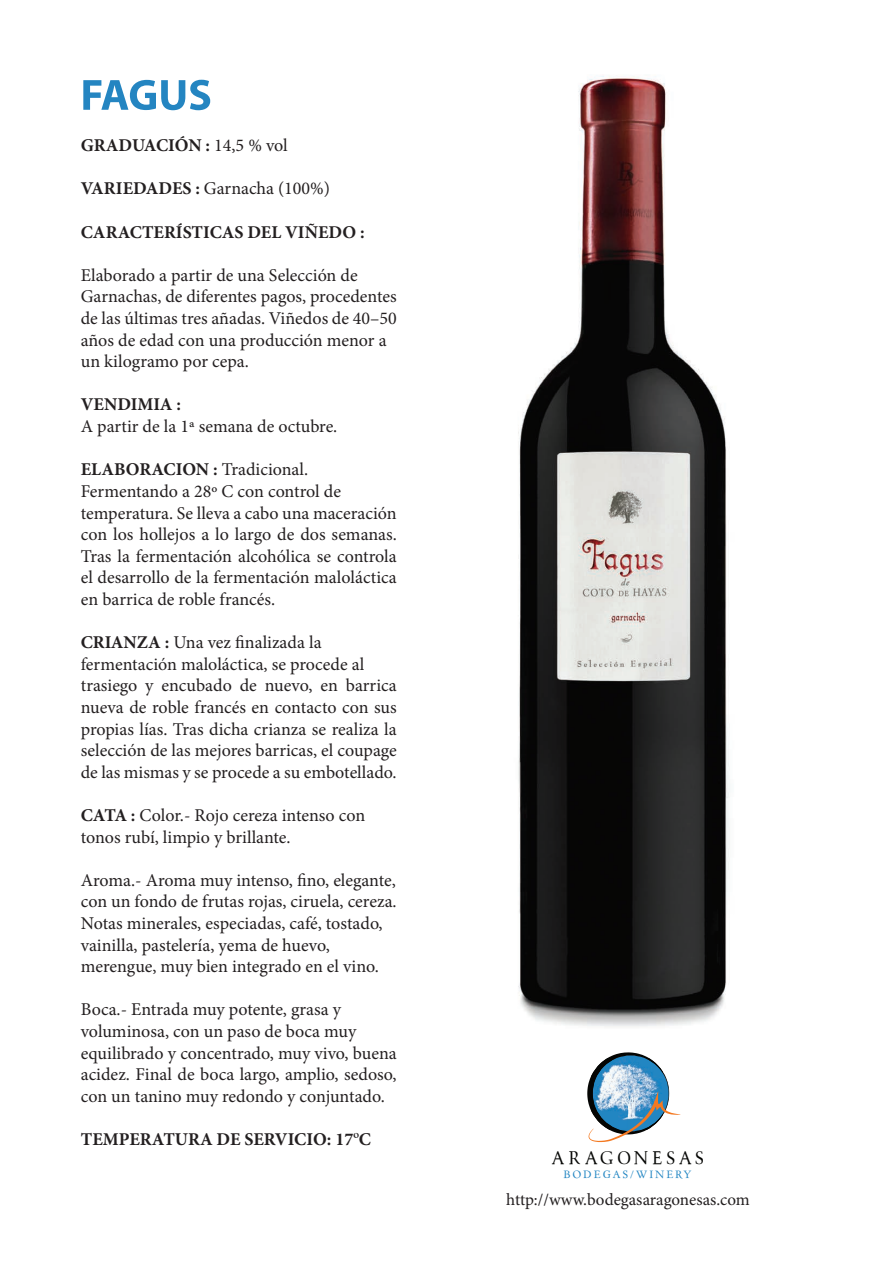
<style>
.page{position:relative;width:893px;height:1263px;background:#fff}
.page>*{position:absolute;margin:0;border:0;box-sizing:border-box;transform-origin:0 0}
.t1{font:700 61.5px "Myriad Arabic";letter-spacing:-.01em;color:#2485c1}
.t2{font:18px/21.6px "Minion Pro";color:#231f20}
.t3{font:700 18px "Minion Pro";color:#231f20}
.t4{font:16.95px "Minion Pro";color:#231f20}
.t5{font:15.75px "Divona";letter-spacing:.2em;color:#040503}
.t6{font:10.2px "Day Roman";letter-spacing:.2em;color:#2185c2}
.s1{font-weight:400}
.s2{font-weight:700}
.s3{font-family:"Mongolian Baiti";font-weight:400}
</style>
<div class="page">
<svg style="left:587px;top:1052px;width:93px;height:90px"></svg>
<img style="left:518px;top:76px;width:212px;height:951px">
<h1 class="t1" style="left:80px;top:53px;width:133px">FAGUS</h1>
<p class="t3" style="left:81px;top:134px;width:209px">GRADUACIÓN : <span class="s1">14,5 % vol</span></p>
<p class="t2" style="left:81px;top:180px;width:251px"><span class="s2">VARIEDADES :</span> Garnacha (100%)</p>
<p class="t3" style="left:81px;top:221px;width:286px">CARACTERÍSTICAS DEL VIÑEDO :</p>
<p class="t2" style="left:81px;top:266px;width:317px">Elaborado a partir de una Selección de Garnachas, de diferentes pagos, procedentes de las últimas tres añadas. Viñedos de 40–50 años de edad con una producción menor a un kilogramo por cepa.</p>
<p class="t3" style="left:81px;top:394px;width:102px">VENDIMIA :</p>
<p class="t2" style="left:81px;top:417px;width:258px">A partir de la 1ª semana de octubre.</p>
<p class="t2" style="left:81px;top:460px;width:317px"><span class="s2">ELABORACION :</span> Tradicional.<br>Fermentando a 28º C con control de temperatura. Se lleva a cabo una maceración con los hollejos a lo largo de dos semanas.<br>Tras la fermentación alcohólica se controla el desarrollo de la fermentación maloláctica en barrica de roble francés.</p>
<p class="t2" style="left:81px;top:633px;width:317px"><span class="s2">CRIANZA :</span> Una vez finalizada la fermentación maloláctica, se procede al trasiego y encubado de nuevo, en barrica nueva de roble francés en contacto con sus propias lías. Tras dicha crianza se realiza la selección de las mejores barricas, el coupage de las mismas y se procede a su embotellado.</p>
<p class="t2" style="left:81px;top:806px;width:286px"><span class="s2">CATA :</span> Color.- Rojo cereza intenso con tonos rubí, limpio y brillante.</p>
<p class="t2" style="left:81px;top:871px;width:317px">Aroma.- Aroma muy intenso, fino, elegante, con un fondo de frutas rojas, ciruela, cereza.<br>Notas minerales, especiadas, café, tostado, vainilla, pastelería, yema de huevo, merengue, muy bien integrado en el vino.</p>
<p class="t2" style="left:81px;top:1000px;width:317px">Boca.- Entrada muy potente, grasa y voluminosa, con un paso de boca muy equilibrado y concentrado, muy vivo, buena acidez. Final de boca largo, amplio, sedoso, con un tanino muy redondo y conjuntado.</p>
<p class="t3" style="left:81px;top:1128px;width:292px">TEMPERATURA DE SERVICIO: 17<span class="s3">º</span>C</p>
<p class="t5" style="left:551px;top:1149px;width:155px">ARAGONESAS</p>
<p class="t6" style="left:563px;top:1168px;width:129px">BODEGAS/WINERY</p>
<p class="t4" style="left:506px;top:1193px;width:245px">http://www.bodegasaragonesas.com</p>
</div>
